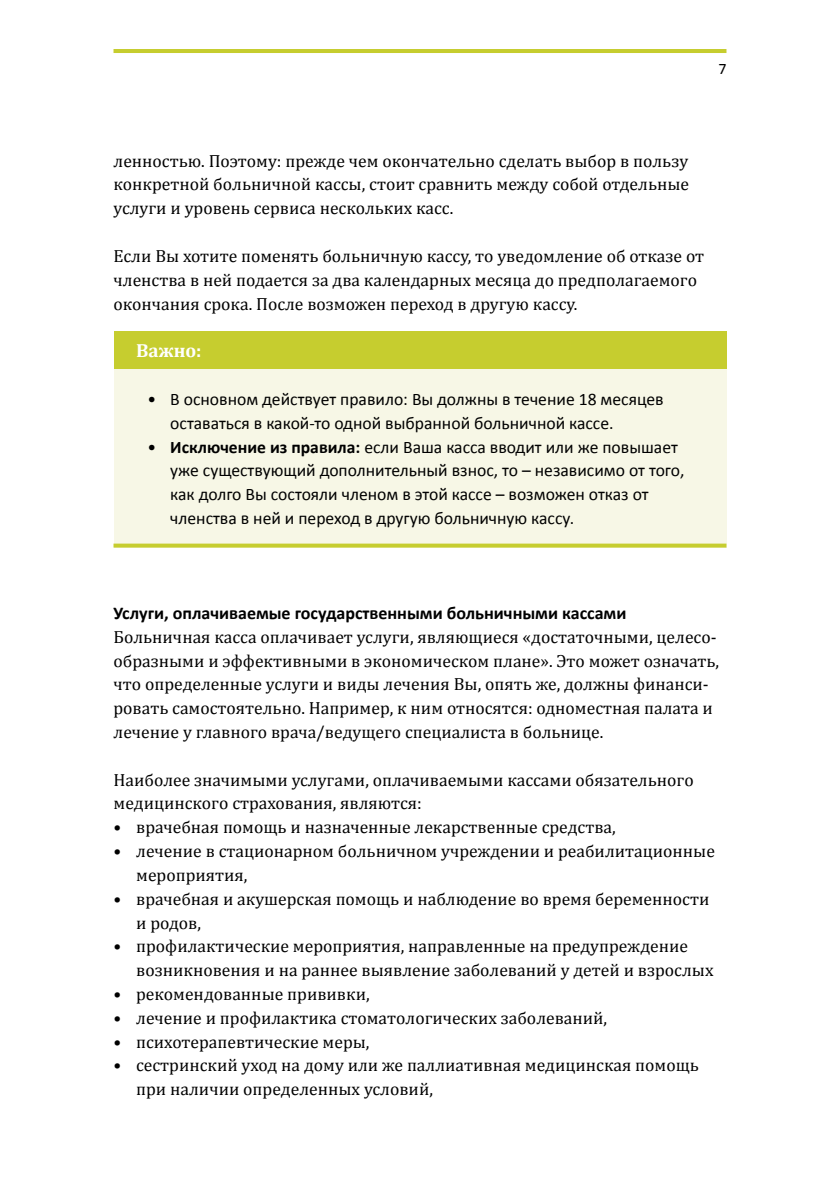
<style>
.page{position:relative;width:840px;height:1191px;background:#fff}
.page>*{position:absolute;margin:0;border:0;box-sizing:border-box;transform-origin:0 0}
.t1{font:700 19px "Cambria";color:#fff}
.t2{font:700 18px "Calibri";color:#000}
.t3{font:17.6px/23.8px "Cambria";color:#000}
.t4{font:17.6px/23.8px "Calibri";color:#000}
.t5{font:16px "Calibri";color:#000}
.s1{font-weight:700}
</style>
<div class="page">
<hr style="left:113px;top:49px;width:613px;height:4px;background:#c6cd2f">
<div style="left:113px;top:331px;width:613px;height:38px;background:#c6cd2f"></div>
<div style="left:113px;top:369px;width:613px;height:178px;background:#f7f7e6"></div>
<svg style="left:113px;top:543px;width:613px;height:4px;background:#cdd34a"></svg>
<p class="t5" style="left:718px;top:59px;width:10px">7</p>
<p class="t3" style="left:113px;top:149px;width:577px;text-align:justify">ленностью. Поэтому: прежде чем окончательно сделать выбор в пользу конкретной больничной кассы, стоит сравнить между собой отдельные услуги и уровень сервиса нескольких касс.</p>
<p class="t3" style="left:113px;top:244px;width:591px">Если Вы хотите поменять больничную кассу, то уведомление об отказе от членства в ней подается за два календарных месяца до предполагаемого окончания срока. После возможен переход в другую кассу.</p>
<p class="t1" style="left:136px;top:337px;width:67px">Важно:</p>
<p class="t4" style="left:170px;top:387px;width:494px;text-indent:-23px">• В основном действует правило: Вы должны в течение 18 месяцев оставаться в какой-то одной выбранной больничной кассе.</p>
<p class="t4" style="left:170px;top:435px;width:515px;text-indent:-23px">• <span class="s1">Исключение из правила:</span> если Ваша касса вводит или же повышает уже существующий дополнительный взнос, то – независимо от того, как долго Вы состояли членом в этой кассе – возможен отказ от членства в ней и переход в другую больничную кассу.</p>
<p class="t2" style="left:113px;top:601px;width:514px">Услуги, оплачиваемые государственными больничными кассами</p>
<p class="t3" style="left:113px;top:625px;width:607px">Больничная касса оплачивает услуги, являющиеся «достаточными, целесо&shy;образными и эффективными в экономическом плане». Это может означать, что определенные услуги и виды лечения Вы, опять же, должны финанси&shy;ровать самостоятельно. Например, к ним относятся: одноместная палата и лечение у главного врача/ведущего специалиста в больнице.</p>
<p class="t3" style="left:113px;top:767px;width:581px">Наиболее значимыми услугами, оплачиваемыми кассами обязательного медицинского страхования, являются:</p>
<p class="t3" style="left:113px;top:815px;width:503px">• врачебная помощь и назначенные лекарственные средства,</p>
<p class="t3" style="left:136px;top:839px;width:580px;text-indent:-23px">• лечение в стационарном больничном учреждении и реабилитационные мероприятия,</p>
<p class="t3" style="left:136px;top:886px;width:574px;text-indent:-23px">• врачебная и акушерская помощь и наблюдение во время беременности и родов,</p>
<p class="t3" style="left:136px;top:934px;width:578px;text-indent:-23px">• профилактические мероприятия, направленные на предупреждение возникновения и на раннее выявление заболеваний у детей и взрослых</p>
<p class="t3" style="left:113px;top:982px;width:257px">• рекомендованные прививки,</p>
<p class="t3" style="left:113px;top:1005px;width:495px">• лечение и профилактика стоматологических заболеваний,</p>
<p class="t3" style="left:113px;top:1029px;width:257px">• психотерапевтические меры,</p>
<p class="t3" style="left:136px;top:1053px;width:564px;text-indent:-23px">• сестринский уход на дому или же паллиативная медицинская помощь при наличии определенных условий,</p>
</div>
